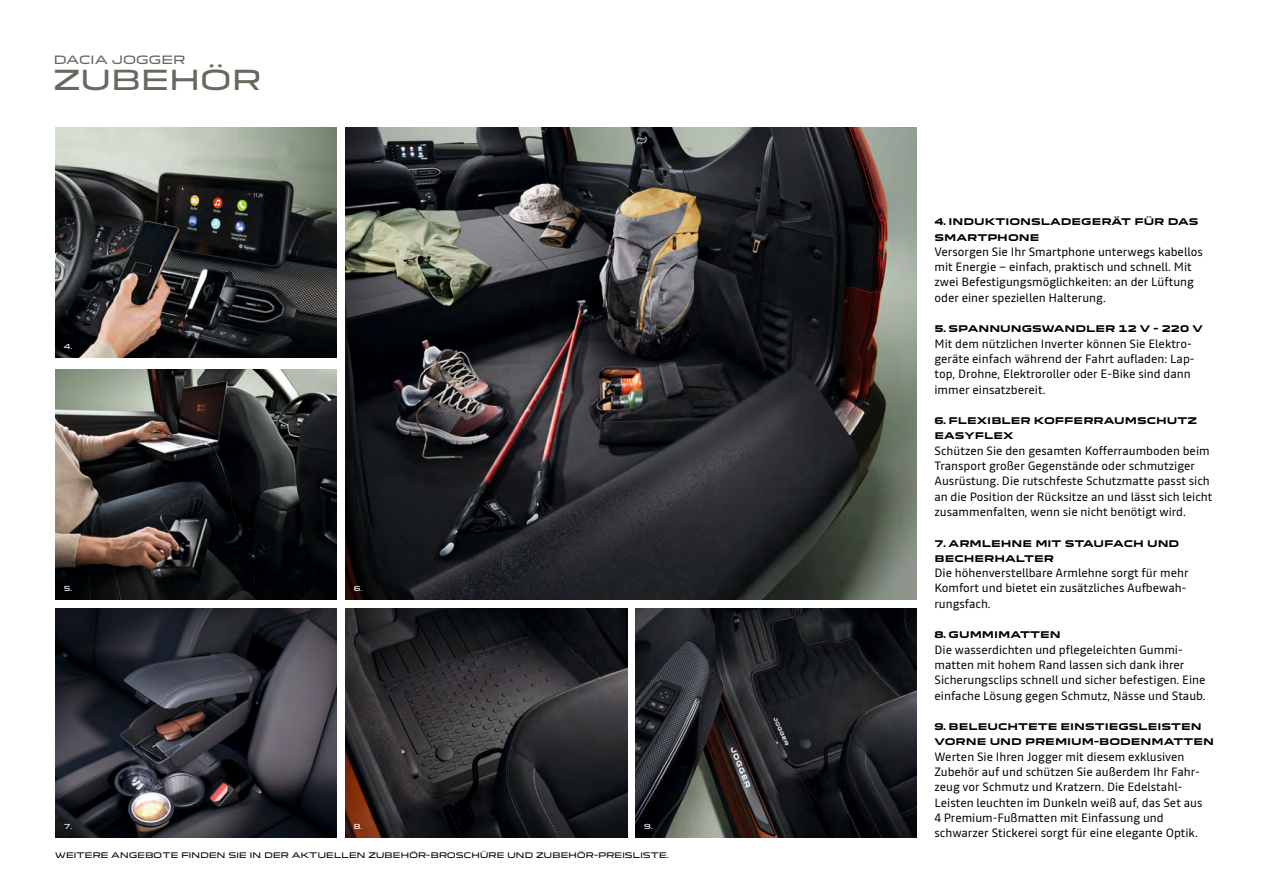
<style>
.page{position:relative;width:1263px;height:893px;background:#fff}
.page>*{position:absolute;margin:0;border:0;box-sizing:border-box;transform-origin:0 0}
.t1{font:27px "Dacia Block Extended";letter-spacing:-.045em;color:#656a5f}
.t2{font:12px/15.3px "Read";color:#000}
.t3{font:11.25px "Dacia Block Extended";letter-spacing:-.045em;color:#656a5f}
.t4{font:700 9px/15.3px "Dacia Block Extended";color:#000}
.t5{font:7.5px "Dacia Block Extended";letter-spacing:-.045em;color:#000}
.t6{font:6.75px "Dacia Block Extended";color:#fff}
</style>
<div class="page">
<img style="left:345px;top:128px;width:572px;height:471px">
<img style="left:55px;top:128px;width:282px;height:229px">
<img style="left:55px;top:608px;width:282px;height:230px">
<img style="left:345px;top:608px;width:282px;height:230px">
<img style="left:636px;top:608px;width:281px;height:230px">
<img style="left:55px;top:370px;width:282px;height:230px">
<p class="t3" style="left:53px;top:50px;width:134px">DACIA JOGGER</p>
<h1 class="t1" style="left:53px;top:59px;width:210px">ZUBEHÖR</h1>
<p class="t6" style="left:64px;top:341px;width:10px">4.</p>
<p class="t6" style="left:64px;top:583px;width:10px">5.</p>
<p class="t6" style="left:64px;top:821px;width:10px">7.</p>
<p class="t6" style="left:354px;top:583px;width:10px">6.</p>
<p class="t6" style="left:354px;top:821px;width:10px">8.</p>
<p class="t6" style="left:644px;top:821px;width:10px">9.</p>
<p class="t5" style="left:55px;top:849px;width:615px">WEITERE ANGEBOTE FINDEN SIE IN DER AKTUELLEN ZUBEHÖR-BROSCHÜRE UND ZUBEHÖR-PREISLISTE.</p>
<p class="t4" style="left:934px;top:214px;width:266px">4. INDUKTIONSLADEGERÄT FÜR DAS<br>SMARTPHONE</p>
<p class="t2" style="left:934px;top:244px;width:270px">Versorgen Sie Ihr Smartphone unterwegs kabellos mit Energie – einfach, praktisch und schnell. Mit zwei Befestigungsmöglichkeiten: an der Lüftung oder einer speziellen Halterung.</p>
<p class="t4" style="left:934px;top:322px;width:270px">5. SPANNUNGSWANDLER 12 V - 220 V</p>
<p class="t2" style="left:934px;top:336px;width:262px">Mit dem nützlichen Inverter können Sie Elektro&shy;geräte einfach während der Fahrt aufladen: Lap&shy;top, Drohne, Elektroroller oder E-Bike sind dann immer einsatzbereit.</p>
<p class="t4" style="left:934px;top:413px;width:264px">6. FLEXIBLER KOFFERRAUMSCHUTZ<br>EASYFLEX</p>
<p class="t2" style="left:934px;top:443px;width:280px">Schützen Sie den gesamten Kofferraumboden beim Transport großer Gegenstände oder schmutziger Ausrüstung. Die rutschfeste Schutzmatte passt sich an die Position der Rücksitze an und lässt sich leicht zusammenfalten, wenn sie nicht benötigt wird.</p>
<p class="t4" style="left:934px;top:536px;width:246px">7. ARMLEHNE MIT STAUFACH UND<br>BECHERHALTER</p>
<p class="t2" style="left:934px;top:565px;width:256px">Die höhenverstellbare Armlehne sorgt für mehr<br>Komfort und bietet ein zusätzliches Aufbewah&shy;rungsfach.</p>
<p class="t4" style="left:934px;top:628px;width:128px">8. GUMMIMATTEN</p>
<p class="t2" style="left:934px;top:642px;width:273px">Die wasserdichten und pflegeleichten Gummi&shy;matten mit hohem Rand lassen sich dank ihrer Sicherungsclips schnell und sicher befestigen. Eine einfache Lösung gegen Schmutz, Nässe und Staub.</p>
<p class="t4" style="left:934px;top:719px;width:281px">9. BELEUCHTETE EINSTIEGSLEISTEN<br>VORNE UND PREMIUM-BODENMATTEN</p>
<p class="t2" style="left:934px;top:749px;width:269px">Werten Sie Ihren Jogger mit diesem exklusiven Zubehör auf und schützen Sie außerdem Ihr Fahr&shy;zeug vor Schmutz und Kratzern. Die Edelstahl-Leisten leuchten im Dunkeln weiß auf, das Set aus 4 Premium-Fußmatten mit Einfassung und schwarzer Stickerei sorgt für eine elegante Optik.</p>
</div>
